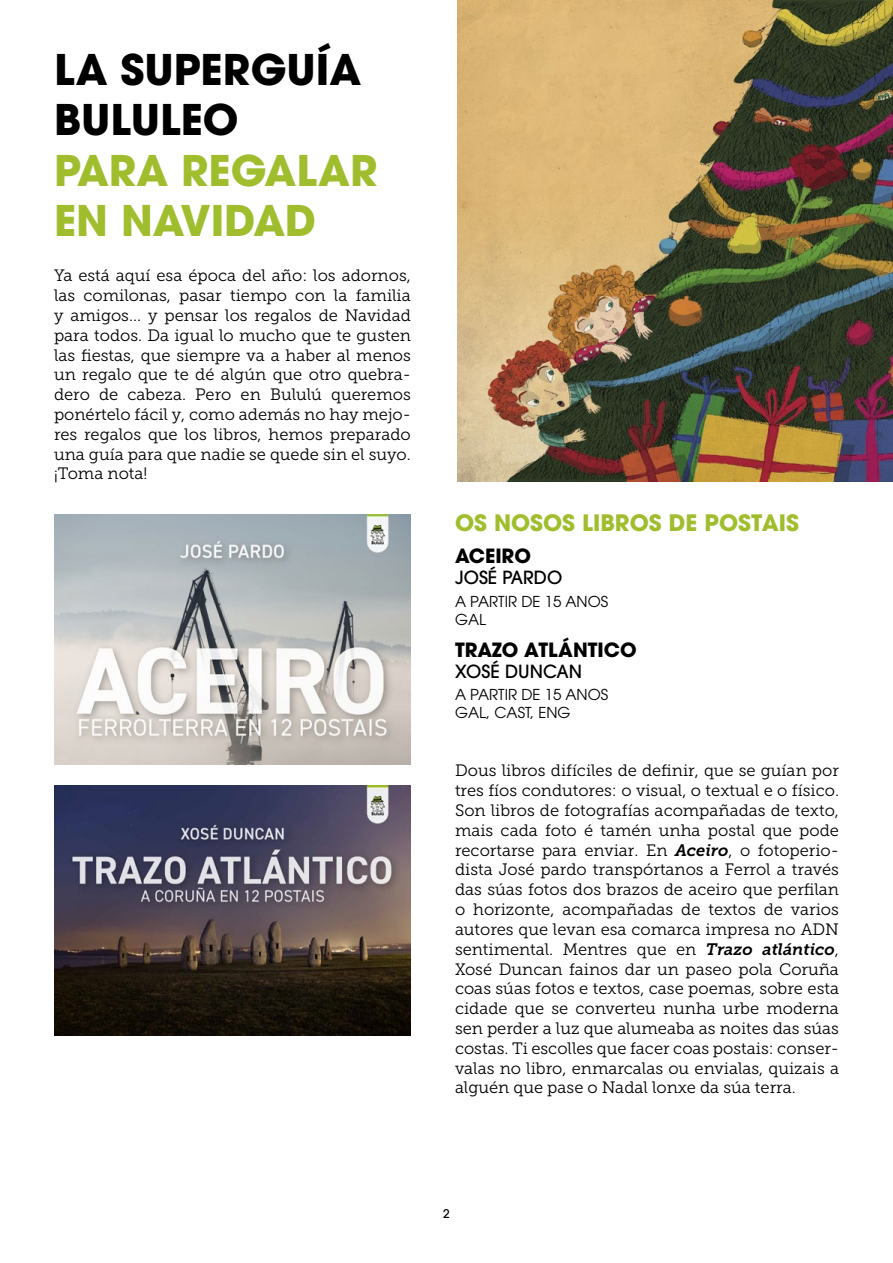
<style>
.page{position:relative;width:893px;height:1263px;background:#fff}
.page>*{position:absolute;margin:0;border:0;box-sizing:border-box;transform-origin:0 0}
.t1{font:700 42px/50.4px "ITC Avant Garde Pro";color:#a0bd2d}
.t2{font:700 42px/50.4px "ITC Avant Garde Pro";color:#000}
.t3{font:700 22.5px "ITC Avant Garde Pro";color:#a0bd2d}
.t4{font:700 19.5px "ITC Avant Garde Pro";color:#000}
.t5{font:500 18px "ITC Avant Garde Pro";color:#000}
.t6{font:16.5px/19.8px "Museo Slab 300";color:#000;text-align:justify}
.t7{font:15px/18px "ITC Avant Garde Pro";color:#000}
.t8{font:500 12px "ITC Avant Garde Pro";color:#000}
.s1{font-family:"Museo Slab 700";font-style:italic}
</style>
<div class="page">
<img style="left:457px;top:0;width:436px;height:482px">
<img style="left:54px;top:514px;width:357px;height:250px">
<img style="left:54px;top:785px;width:357px;height:250px">
<h1 class="t2" style="left:54px;top:44px;width:309px">LA SUPERGUÍA<br>BULULEO</h1>
<h1 class="t1" style="left:54px;top:145px;width:325px">PARA REGALAR<br>EN NAVIDAD</h1>
<p class="t6" style="left:54px;top:266px;width:358px">Ya está aquí esa época del año: los adornos, las comilonas, pasar tiempo con la familia y amigos... y pensar los regalos de Navidad para todos. Da igual lo mucho que te gusten las fiestas, que siempre va a haber al menos un regalo que te dé algún que otro quebra&shy;dero de cabeza. Pero en Bululú queremos ponértelo fácil y, como además no hay mejo&shy;res regalos que los libros, hemos preparado una guía para que nadie se quede sin el suyo. ¡Toma nota!</p>
<h2 class="t3" style="left:455px;top:508px;width:346px">OS NOSOS LIBROS DE POSTAIS</h2>
<p class="t4" style="left:455px;top:543px;width:78px">ACEIRO</p>
<p class="t5" style="left:455px;top:566px;width:109px">JOSÉ PARDO</p>
<p class="t7" style="left:455px;top:592px;width:155px">A PARTIR DE 15 ANOS<br>GAL</p>
<p class="t4" style="left:455px;top:636px;width:183px">TRAZO ATLÁNTICO</p>
<p class="t5" style="left:455px;top:660px;width:128px">XOSÉ DUNCAN</p>
<p class="t7" style="left:455px;top:686px;width:155px">A PARTIR DE 15 ANOS<br>GAL, CAST, ENG</p>
<p class="t6" style="left:455px;top:761px;width:386px">Dous libros difíciles de definir, que se guían por tres fíos condutores: o visual, o textual e o físico.<br>Son libros de fotografías acompañadas de texto, mais cada foto é tamén unha postal que pode recortarse para enviar. En <span class="s1">Aceiro</span>, o fotoperio&shy;dista José pardo transpórtanos a Ferrol a través das súas fotos dos brazos de aceiro que perfilan o horizonte, acompañadas de textos de varios autores que levan esa comarca impresa no ADN sentimental. Mentres que en <span class="s1">Trazo atlántico</span>, Xosé Duncan fainos dar un paseo pola Coruña coas súas fotos e textos, case poemas, sobre esta cidade que se converteu nunha urbe moderna sen perder a luz que alumeaba as noites das súas costas. Ti escolles que facer coas postais: conser&shy;valas no libro, enmarcalas ou envialas, quizais a alguén que pase o Nadal lonxe da súa terra.</p>
<p class="t8" style="left:443px;top:1206px;width:8px">2</p>
</div>
